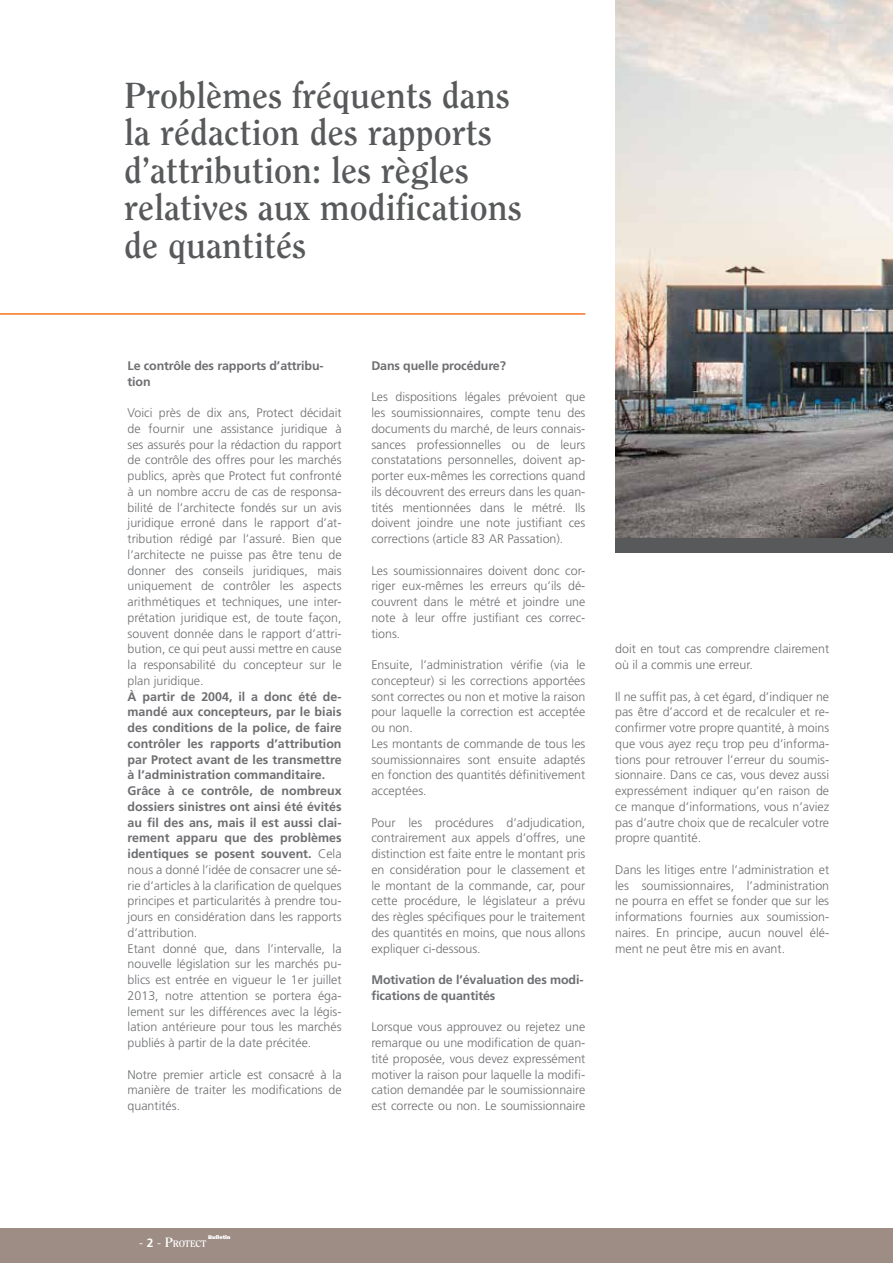
<style>
.page{position:relative;width:893px;height:1263px;background:#fff}
.page>*{position:absolute;margin:0;border:0;box-sizing:border-box;transform-origin:0 0}
.t1{font:700 36px/37.5px "Clearface Std";color:#58595b}
.t2{font:300 12.45px/15.8px "Frutiger LT Std";color:#6d6e71;text-align:justify}
.t3{font:700 12.45px/15.8px "Frutiger LT Std";letter-spacing:-.01em;color:#6d6e71}
.t4{font:700 9.45px "Clearface Std";letter-spacing:-.035em;color:#fff}
.t5{font:900 5.25px "Frutiger LT Std";color:#fff}
.s1{font-weight:700}
.s2{font-family:"Frutiger LT Std";font-weight:300;font-size:12px}
.s3{font-family:"Frutiger LT Std";font-size:12px}
.s4{font-size:13.5px}
</style>
<div class="page">
<div style="left:0;top:1229px;width:893px;height:34px;background:#9d8d85"></div>
<img style="left:615px;top:0;width:278px;height:538px">
<div style="left:615px;top:538px;width:278px;height:15px;background:#58595b"></div>
<hr style="left:0;top:313px;width:585px;height:2px;background:#f47421">
<h1 class="t1" style="left:124px;top:76px;width:399px">Problèmes fréquents dans la rédaction des rapports d’attribution: les règles relatives aux modifications de quantités</h1>
<p class="t3" style="left:128px;top:358px;width:198px">Le contrôle des rapports d’attribu&shy;tion</p>
<p class="t2" style="left:128px;top:405px;width:216px">Voici près de dix ans, Protect décidait de fournir une assistance juridique à ses assurés pour la rédaction du rapport de contrôle des offres pour les marchés publics, après que Protect fut confronté à un nombre accru de cas de responsa&shy;bilité de l’architecte fondés sur un avis juridique erroné dans le rapport d’at&shy;tribution rédigé par l’assuré. Bien que l’architecte ne puisse pas être tenu de donner des conseils juridiques, mais uniquement de contrôler les aspects arithmétiques et techniques, une inter&shy;prétation juridique est, de toute façon, souvent donnée dans le rapport d’attri&shy;bution, ce qui peut aussi mettre en cause la responsabilité du concepteur sur le plan juridique.</p>
<p class="t2" style="left:128px;top:689px;width:216px;text-align:left"><span class="s1">À partir de 2004, il a donc été de&shy;mandé aux concepteurs, par le biais des conditions de la police, de faire contrôler les rapports d’attribution par Protect avant de les transmettre à l’administration commanditaire.<br>Grâce à ce contrôle, de nombreux dossiers sinistres ont ainsi été évités au fil des ans, mais il est aussi clai&shy;rement apparu que des problèmes identiques se posent souvent.</span> Cela nous a donné l’idée de consacrer une sé&shy;rie d’articles à la clarification de quelques principes et particularités à prendre tou&shy;jours en considération dans les rapports d’attribution.<br>Etant donné que, dans l’intervalle, la nouvelle législation sur les marchés pu&shy;blics est entrée en vigueur le 1er juillet 2013, notre attention se portera éga&shy;lement sur les différences avec la légis&shy;lation antérieure pour tous les marchés publiés à partir de la date précitée.</p>
<p class="t2" style="left:128px;top:1067px;width:216px">Notre premier article est consacré à la manière de traiter les modifications de quantités.</p>
<p class="t3" style="left:371px;top:358px;width:136px">Dans quelle procédure?</p>
<p class="t2" style="left:371px;top:389px;width:216px">Les dispositions légales prévoient que les soumissionnaires, compte tenu des documents du marché, de leurs connais&shy;sances professionnelles ou de leurs constatations personnelles, doivent ap&shy;porter eux-mêmes les corrections quand ils découvrent des erreurs dans les quan&shy;tités mentionnées dans le métré. Ils doivent joindre une note justifiant ces corrections (article 83 AR Passation).</p>
<p class="t2" style="left:371px;top:563px;width:216px">Les soumissionnaires doivent donc cor&shy;riger eux-mêmes les erreurs qu’ils dé&shy;couvrent dans le métré et joindre une note à leur offre justifiant ces correc&shy;tions.</p>
<p class="t2" style="left:371px;top:657px;width:216px;text-align:left">Ensuite, l’administration vérifie (via le concepteur) si les corrections apportées sont correctes ou non et motive la raison pour laquelle la correction est acceptée ou non.<br>Les montants de commande de tous les soumissionnaires sont ensuite adaptés en fonction des quantités définitivement acceptées.</p>
<p class="t2" style="left:371px;top:815px;width:216px">Pour les procédures d’adjudication, contrairement aux appels d’offres, une distinction est faite entre le montant pris en considération pour le classement et le montant de la commande, car, pour cette procédure, le législateur a prévu des règles spécifiques pour le traitement des quantités en moins, que nous allons expliquer ci-dessous.</p>
<p class="t3" style="left:371px;top:972px;width:214px">Motivation de l’évaluation des modi&shy;fications de quantités</p>
<p class="t2" style="left:371px;top:1019px;width:216px">Lorsque vous approuvez ou rejetez une remarque ou une modification de quan&shy;tité proposée, vous devez expressément motiver la raison pour laquelle la modifi&shy;cation demandée par le soumissionnaire est correcte ou non. Le soumissionnaire</p>
<p class="t2" style="left:615px;top:641px;width:216px">doit en tout cas comprendre clairement où il a commis une erreur.</p>
<p class="t2" style="left:615px;top:689px;width:216px">Il ne suffit pas, à cet égard, d’indiquer ne pas être d’accord et de recalculer et re&shy;confirmer votre propre quantité, à moins que vous ayez reçu trop peu d’informa&shy;tions pour retrouver l’erreur du soumis&shy;sionnaire. Dans ce cas, vous devez aussi expressément indiquer qu’en raison de ce manque d’informations, vous n’aviez pas d’autre choix que de recalculer votre propre quantité.</p>
<p class="t2" style="left:615px;top:862px;width:216px">Dans les litiges entre l’administration et les soumissionnaires, l’administration ne pourra en effet se fonder que sur les informations fournies aux soumission&shy;naires. En principe, aucun nouvel élé&shy;ment ne peut être mis en avant.</p>
<p class="t4" style="left:139px;top:1238px;width:69px"><span class="s2">-</span> <span class="s3">2</span> <span class="s2">-</span> <span class="s4">P</span>ROTECT</p>
<p class="t5" style="left:208px;top:1234px;width:24px">Bulletin</p>
</div>
